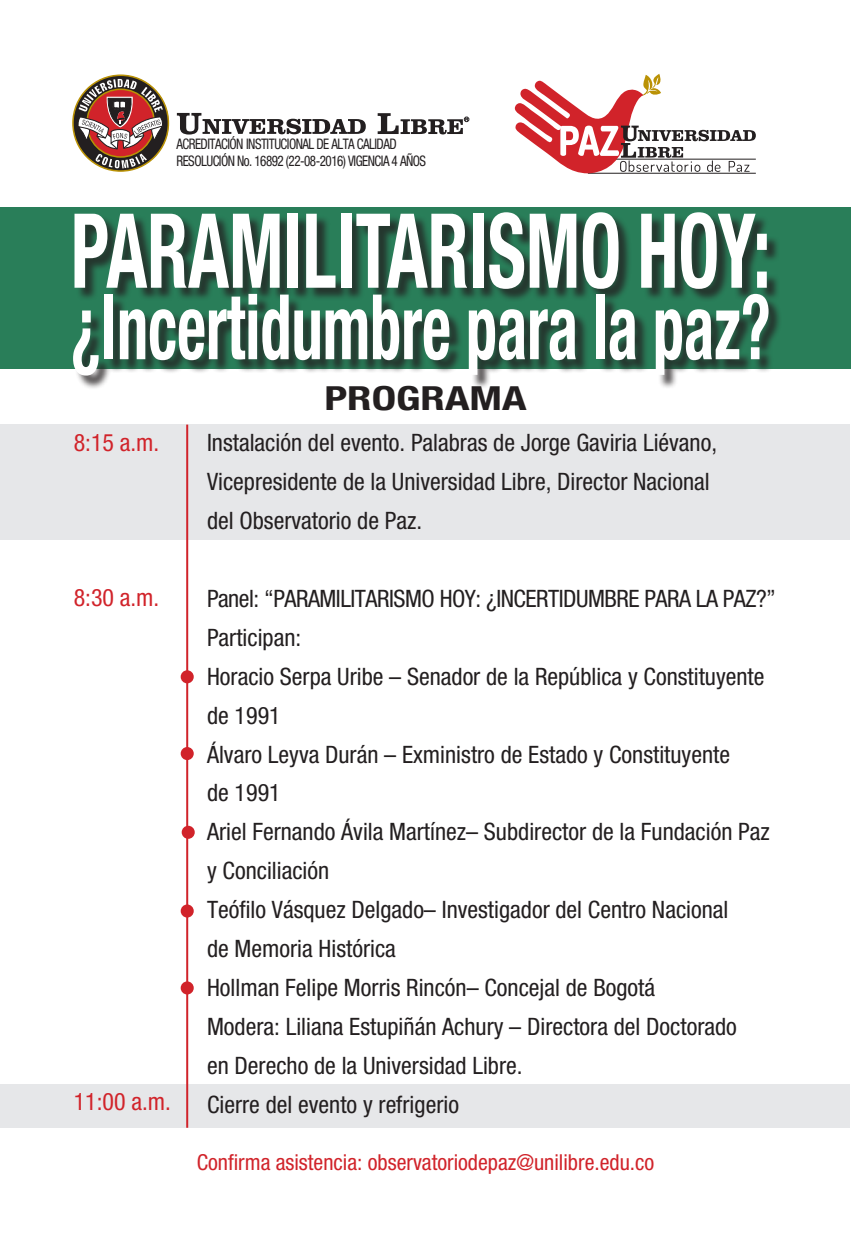
<style>
.page{position:relative;width:851px;height:1248px;background:#fff}
.page>*{position:absolute;margin:0;border:0;box-sizing:border-box;transform-origin:0 0}
.t1{font:700 condensed 103.6px "Helvetica Neue";color:#fff;scale:.71 1}
.t2{font:700 condensed 90.4px "Helvetica Neue";color:#fff;scale:.69 1}
.t3{font:700 condensed 33px "Helvetica Neue";color:#231f20;scale:1.33 1}
.List_Paragraph{font:condensed 24px/38.8px "Helvetica Neue";color:#231f20}
.List_Paragraph-2{font:condensed 24px "Helvetica Neue";letter-spacing:-.02em;color:#231f20}
.t4{font:condensed 24px "Helvetica Neue";color:#d1232a}
.t5{font:condensed 22px "Helvetica Neue";color:#d1232a}
.t6{font:condensed 14.6px "Helvetica Neue";letter-spacing:-.04em;color:#231f20;scale:.9 1}
</style>
<div class="page">
<div style="left:0;top:1084px;width:849px;height:43px;background:#e6e7e9"></div>
<div style="left:0;top:424px;width:849px;height:115px;background:#e6e7e9"></div>
<div style="left:0;top:207px;width:850px;height:161px;background:#297e59"></div>
<div style="left:75px;top:214px;width:707px;height:176px;background:#231f20;opacity:.75"></div>
<hr style="left:587px;top:173px;width:168px;height:1px;background:#231f20">
<svg style="left:514px;top:74px;width:241px;height:99px"></svg>
<svg style="left:72px;top:74px;width:97px;height:98px"></svg>
<svg style="left:177px;top:113px;width:189px;height:21px"></svg>
<svg style="left:377px;top:113px;width:92px;height:21px"></svg>
<hr style="left:186px;top:424px;width:2px;height:703px;background:#d1232a">
<div style="left:182px;top:671px;width:11px;height:11px;background:#d1232a;border-radius:50%"></div>
<div style="left:181px;top:670px;width:13px;height:13px;border:2px solid #d1232a;border-radius:50%"></div>
<div style="left:182px;top:748px;width:11px;height:11px;background:#d1232a;border-radius:50%"></div>
<div style="left:181px;top:747px;width:13px;height:13px;border:2px solid #d1232a;border-radius:50%"></div>
<div style="left:183px;top:826px;width:11px;height:11px;background:#d1232a;border-radius:50%"></div>
<div style="left:182px;top:825px;width:13px;height:13px;border:2px solid #d1232a;border-radius:50%"></div>
<div style="left:182px;top:905px;width:11px;height:11px;background:#d1232a;border-radius:50%"></div>
<div style="left:181px;top:904px;width:13px;height:13px;border:2px solid #d1232a;border-radius:50%"></div>
<div style="left:182px;top:982px;width:11px;height:11px;background:#d1232a;border-radius:50%"></div>
<div style="left:181px;top:981px;width:13px;height:13px;border:2px solid #d1232a;border-radius:50%"></div>
<p class="t6" style="left:176px;top:135px;width:246px">ACREDITACIÓN INSTITUCIONAL DE ALTA CALIDAD</p>
<p class="t6" style="left:176px;top:153px;width:279px">RESOLUCIÓN No. 16892 (22-08-2016) VIGENCIA 4 AÑOS</p>
<p class="t1" style="left:71px;top:165px;width:987px">PARAMILITARISMO HOY:</p>
<p class="t2" style="left:71px;top:252px;width:1015px">¿Incertidumbre para la paz?</p>
<p class="t4" style="left:74px;top:429px;width:87px">8:15 a.m.</p>
<p class="t4" style="left:74px;top:583px;width:87px">8:30 a.m.</p>
<p class="t4" style="left:74px;top:1087px;width:99px">11:00 a.m.</p>
<p class="t3" style="left:324px;top:371px;width:154px">PROGRAMA</p>
<p class="List_Paragraph" style="left:207px;top:423px;width:511px">Instalación del evento. Palabras de Jorge Gaviria Liévano,<br>Vicepresidente de la Universidad Libre, Director Nacional</p>
<p class="List_Paragraph" style="left:207px;top:501px;width:216px">del Observatorio de Paz.</p>
<p class="List_Paragraph-2" style="left:207px;top:584px;width:570px">Panel: “PARAMILITARISMO HOY: ¿INCERTIDUMBRE PARA LA PAZ?”</p>
<p class="List_Paragraph" style="left:207px;top:617px;width:96px">Participan:</p>
<p class="List_Paragraph" style="left:207px;top:656px;width:558px">Horacio Serpa Uribe – Senador de la República y Constituyente de 1991</p>
<p class="List_Paragraph" style="left:207px;top:734px;width:524px">Álvaro Leyva Durán – Exministro de Estado y Constituyente</p>
<p class="List_Paragraph" style="left:207px;top:773px;width:75px">de 1991</p>
<p class="List_Paragraph" style="left:207px;top:812px;width:564px">Ariel Fernando Ávila Martínez– Subdirector de la Fundación Paz y Conciliación</p>
<p class="List_Paragraph" style="left:207px;top:890px;width:523px">Teófilo Vásquez Delgado– Investigador del Centro Nacional</p>
<p class="List_Paragraph" style="left:207px;top:929px;width:190px">de Memoria Histórica</p>
<p class="List_Paragraph" style="left:207px;top:967px;width:449px">Hollman Felipe Morris Rincón– Concejal de Bogotá</p>
<p class="List_Paragraph" style="left:207px;top:1006px;width:531px">Modera: Liliana Estupiñán Achury – Directora del Doctorado</p>
<p class="List_Paragraph" style="left:207px;top:1045px;width:317px">en Derecho de la Universidad Libre.</p>
<p class="List_Paragraph" style="left:207px;top:1084px;width:253px">Cierre del evento y refrigerio</p>
<p class="t5" style="left:197px;top:1149px;width:459px">Confirma asistencia: observatoriodepaz@unilibre.edu.co</p>
</div>
